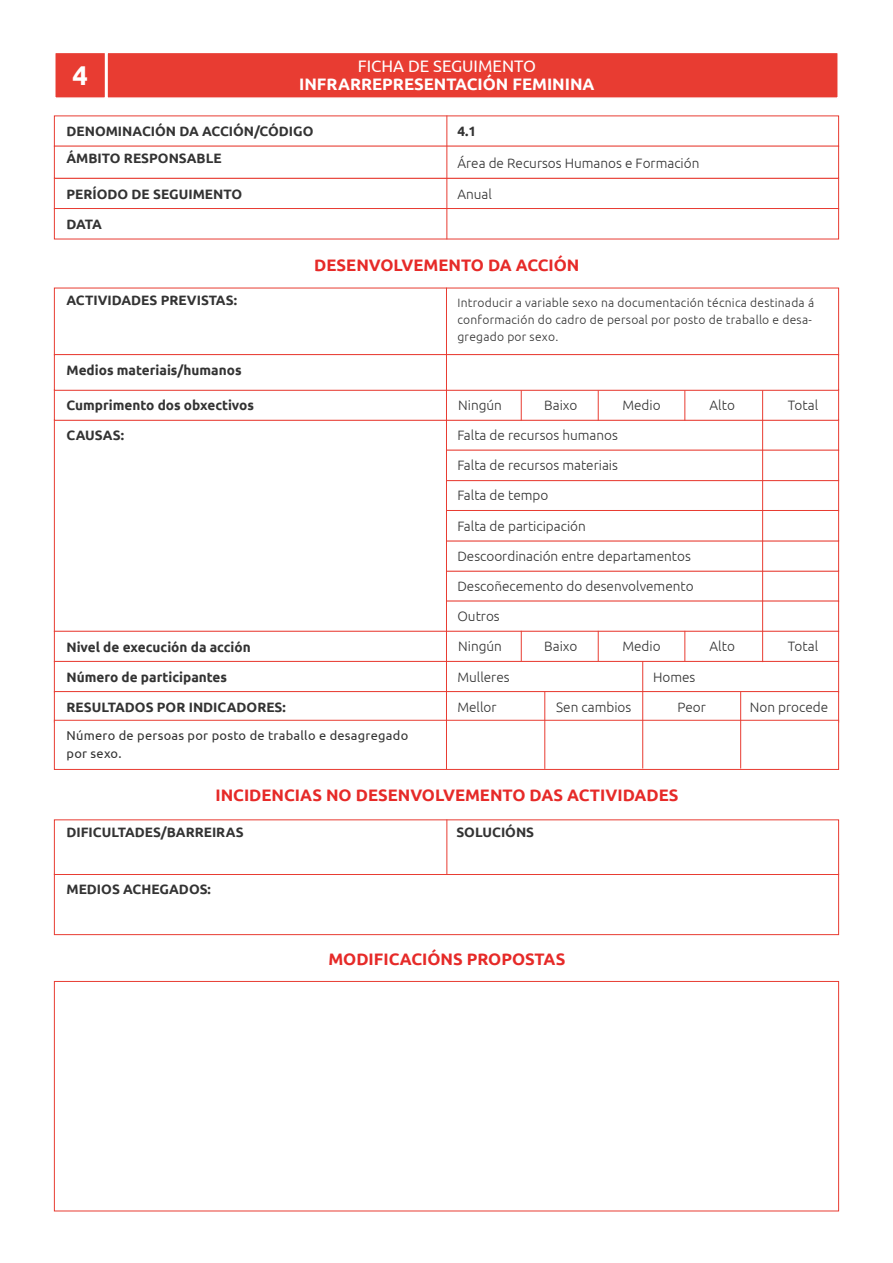
<style>
.page{position:relative;width:893px;height:1263px;background:#fff}
.page>*{position:absolute;margin:0;border:0;box-sizing:border-box;transform-origin:0 0}
.t1{font:700 27.15px "Ubuntu";color:#fff}
.t2{font:700 16.65px "Ubuntu";color:#e62a28}
.t3{font:700 16.65px "Ubuntu";color:#fff}
.t4{font:16.65px "Ubuntu";color:#fff}
.t5{font:300 13.65px "Ubuntu";color:#333}
.t6{font:700 13.65px "Ubuntu";color:#333}
.t7{font:12.9px/17.4px "Ubuntu";letter-spacing:.02em;color:#333}
.t8{font:300 12.15px/16.6px "Ubuntu";letter-spacing:.02em;color:#333}
</style>
<div class="page">
<div style="left:106px;top:52px;width:733px;height:47px;background:#e83c32;border:2px solid #fff"></div>
<div style="left:446px;top:570px;width:393px;height:32px;background:#fff;border:1px solid #e83c32"></div>
<div style="left:446px;top:450px;width:393px;height:31px;background:#fff;border:1px solid #e83c32"></div>
<div style="left:446px;top:540px;width:393px;height:31px;background:#fff"></div>
<div style="left:446px;top:510px;width:393px;height:31px;background:#fff;border:1px solid #e83c32"></div>
<div style="left:446px;top:601px;width:393px;height:31px;background:#fff"></div>
<div style="left:54px;top:389px;width:785px;height:32px;background:#fff;border:1px solid #e83c32"></div>
<div style="left:54px;top:631px;width:785px;height:31px;background:#fff;border:1px solid #e83c32"></div>
<div style="left:54px;top:661px;width:785px;height:31px;background:#fff;border:1px solid #e83c32"></div>
<div style="left:54px;top:691px;width:785px;height:31px;background:#fff;border:1px solid #e83c32"></div>
<div style="left:54px;top:874px;width:785px;height:61px;background:#fff;border:1px solid #e83c32"></div>
<div style="left:54px;top:720px;width:785px;height:50px;background:#fff;border:1px solid #e83c32"></div>
<div style="left:54px;top:354px;width:785px;height:37px;background:#fff;border:1px solid #e83c32"></div>
<div style="left:54px;top:819px;width:785px;height:56px;background:#fff;border:1px solid #e83c32"></div>
<div style="left:54px;top:52px;width:52px;height:47px;background:#e83c32;border:2px solid #fff"></div>
<hr style="left:446px;top:288px;width:1px;height:481px;background:#e83c32">
<hr style="left:446px;top:819px;width:1px;height:56px;background:#e83c32">
<hr style="left:521px;top:390px;width:1px;height:31px;background:#e83c32">
<hr style="left:521px;top:631px;width:1px;height:30px;background:#e83c32">
<hr style="left:598px;top:390px;width:1px;height:31px;background:#e83c32">
<hr style="left:598px;top:631px;width:1px;height:30px;background:#e83c32">
<hr style="left:684px;top:390px;width:1px;height:31px;background:#e83c32">
<hr style="left:684px;top:631px;width:1px;height:30px;background:#e83c32">
<hr style="left:762px;top:390px;width:1px;height:272px;background:#e83c32">
<div style="left:54px;top:981px;width:785px;height:230px;background:#fff;border:1px solid #e83c32"></div>
<div style="left:54px;top:208px;width:785px;height:31px;background:#fff;border:1px solid #e83c32"></div>
<div style="left:54px;top:146px;width:785px;height:33px;background:#fff;border:1px solid #e83c32"></div>
<hr style="left:446px;top:115px;width:1px;height:124px;background:#e83c32">
<hr style="left:642px;top:661px;width:1px;height:107px;background:#e83c32">
<hr style="left:544px;top:691px;width:1px;height:78px;background:#e83c32">
<hr style="left:740px;top:692px;width:1px;height:76px;background:#e83c32">
<p class="t1" style="left:72px;top:59px;width:17px">4</p>
<p class="t4" style="left:358px;top:56px;width:180px">FICHA DE SEGUIMENTO</p>
<p class="t3" style="left:299px;top:74px;width:297px">INFRARREPRESENTACIÓN FEMININA</p>
<p class="t6" style="left:67px;top:123px;width:248px">DENOMINACIÓN DA ACCIÓN/CÓDIGO</p>
<p class="t6" style="left:457px;top:123px;width:20px">4.1</p>
<p class="t6" style="left:67px;top:150px;width:157px">ÁMBITO RESPONSABLE</p>
<p class="t5" style="left:457px;top:155px;width:243px">Área de Recursos Humanos e Formación</p>
<p class="t6" style="left:67px;top:185px;width:177px">PERÍODO DE SEGUIMENTO</p>
<p class="t5" style="left:457px;top:185px;width:36px">Anual</p>
<p class="t6" style="left:67px;top:216px;width:37px">DATA</p>
<p class="t6" style="left:67px;top:292px;width:172px">ACTIVIDADES PREVISTAS:</p>
<p class="t6" style="left:67px;top:362px;width:177px">Medios materiais/humanos</p>
<p class="t6" style="left:67px;top:397px;width:189px">Cumprimento dos obxectivos</p>
<p class="t6" style="left:67px;top:427px;width:59px">CAUSAS:</p>
<p class="t6" style="left:67px;top:639px;width:186px">Nivel de execución da acción</p>
<p class="t6" style="left:67px;top:669px;width:162px">Número de participantes</p>
<p class="t6" style="left:67px;top:699px;width:221px">RESULTADOS POR INDICADORES:</p>
<p class="t2" style="left:314px;top:255px;width:267px">DESENVOLVEMENTO DA ACCIÓN</p>
<p class="t8" style="left:457px;top:294px;width:358px">Introducir a variable sexo na documentación técnica destinada á conformación do cadro de persoal por posto de traballo e desa&shy;gregado por sexo.</p>
<p class="t5" style="left:458px;top:397px;width:45px">Ningún</p>
<p class="t5" style="left:544px;top:397px;width:35px">Baixo</p>
<p class="t5" style="left:622px;top:397px;width:40px">Medio</p>
<p class="t5" style="left:710px;top:397px;width:27px">Alto</p>
<p class="t5" style="left:788px;top:397px;width:32px">Total</p>
<p class="t5" style="left:457px;top:427px;width:162px">Falta de recursos humanos</p>
<p class="t5" style="left:457px;top:457px;width:162px">Falta de recursos materiais</p>
<p class="t5" style="left:457px;top:487px;width:92px">Falta de tempo</p>
<p class="t5" style="left:457px;top:518px;width:130px">Falta de participación</p>
<p class="t5" style="left:457px;top:548px;width:235px">Descoordinación entre departamentos</p>
<p class="t5" style="left:457px;top:578px;width:238px">Descoñecemento do desenvolvemento</p>
<p class="t5" style="left:457px;top:608px;width:44px">Outros</p>
<p class="t5" style="left:622px;top:638px;width:40px">Medio</p>
<p class="t5" style="left:710px;top:638px;width:27px">Alto</p>
<p class="t5" style="left:788px;top:638px;width:32px">Total</p>
<p class="t5" style="left:458px;top:638px;width:45px">Ningún</p>
<p class="t5" style="left:457px;top:668px;width:54px">Mulleres</p>
<p class="t5" style="left:544px;top:638px;width:35px">Baixo</p>
<p class="t5" style="left:653px;top:668px;width:44px">Homes</p>
<p class="t5" style="left:678px;top:699px;width:30px">Peor</p>
<p class="t5" style="left:750px;top:699px;width:80px">Non procede</p>
<p class="t5" style="left:457px;top:699px;width:41px">Mellor</p>
<p class="t5" style="left:556px;top:699px;width:77px">Sen cambios</p>
<p class="t7" style="left:67px;top:726px;width:343px">Número de persoas por posto de traballo e desagregado por sexo.</p>
<p class="t2" style="left:215px;top:785px;width:464px">INCIDENCIAS NO DESENVOLVEMENTO DAS ACTIVIDADES</p>
<p class="t6" style="left:67px;top:824px;width:179px">DIFICULTADES/BARREIRAS</p>
<p class="t6" style="left:67px;top:881px;width:146px">MEDIOS ACHEGADOS:</p>
<p class="t6" style="left:456px;top:824px;width:79px">SOLUCIÓNS</p>
<p class="t2" style="left:328px;top:949px;width:238px">MODIFICACIÓNS PROPOSTAS</p>
</div>
